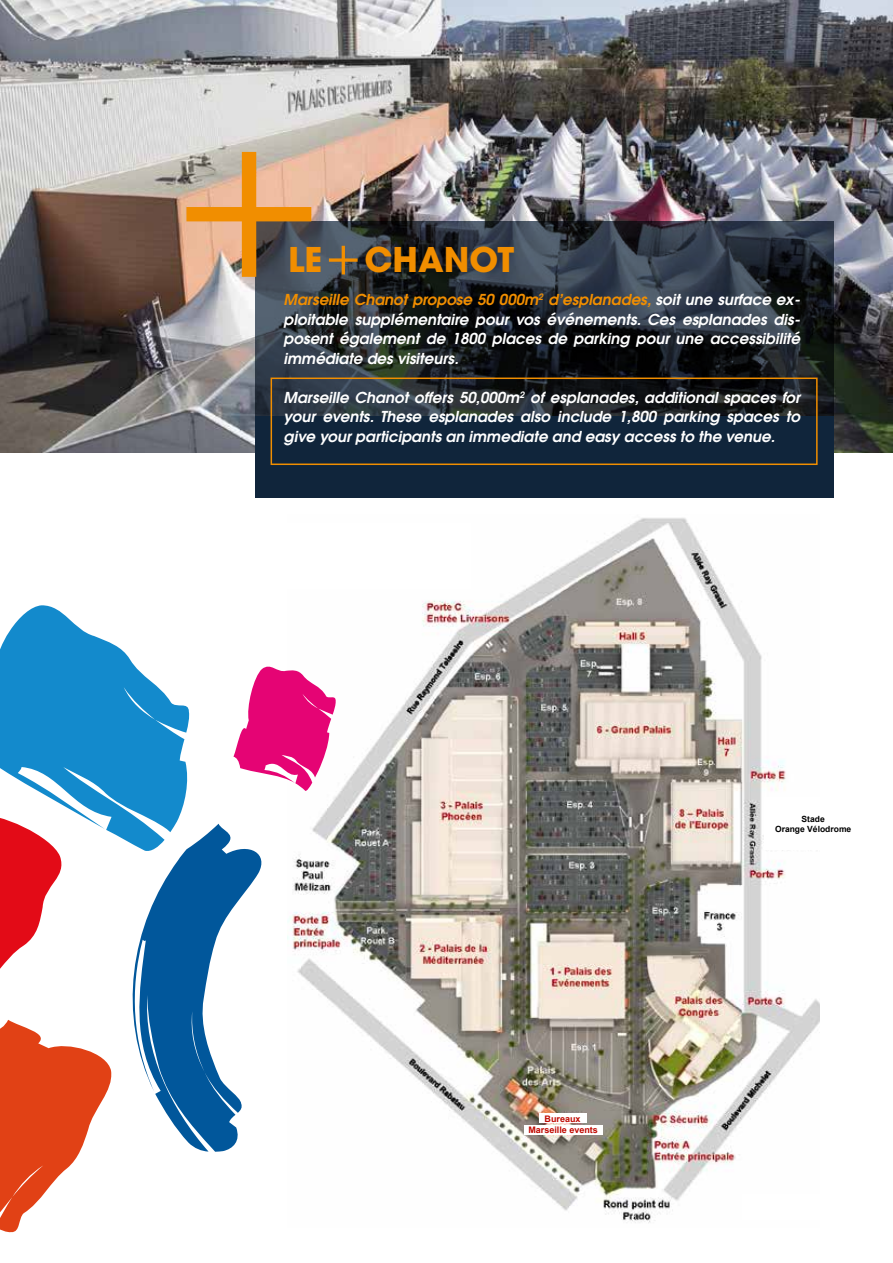
<style>
.page{position:relative;width:893px;height:1263px;background:#fff}
.page>*{position:absolute;margin:0;border:0;box-sizing:border-box;transform-origin:0 0}
.t1{font:700 33.9px "Avant Garde";color:#f18e00}
.t2{font:italic 600 15px/19.5px "Avant Garde";color:#fff;text-align:justify}
.t3{font:700 9px/11.6px "Arial";color:#c00902;text-align:center}
.t4{font:700 8.55px/10.2px "Arial";color:#000;text-align:center}
.s1{color:#f18e00}
</style>
<div class="page">
<img style="left:0;top:0;width:893px;height:453px">
<svg style="left:256px;top:221px;width:578px;height:195px;background:#242b33"></svg>
<svg style="left:329px;top:246px;width:29px;height:28px"></svg>
<svg style="left:186px;top:152px;width:125px;height:125px;background:#c2986e"></svg>
<div style="left:256px;top:416px;width:578px;height:81px;background:#10253b"></div>
<div style="left:271px;top:377px;width:547px;height:88px;border:2px solid #f18e00"></div>
<img style="left:288px;top:518px;width:531px;height:705px">
<div style="left:764px;top:797px;width:58px;height:53px;background:#fff"></div>
<div style="left:742px;top:1194px;width:82px;height:25px;background:#fff"></div>
<div style="left:287px;top:523px;width:184px;height:66px;background:#fff"></div>
<svg style="left:0;top:605px;width:190px;height:231px;fill:#138acc"></svg>
<svg style="left:0;top:772px;width:114px;height:460px"></svg>
<svg style="left:233px;top:662px;width:103px;height:129px"></svg>
<svg style="left:117px;top:824px;width:145px;height:328px"></svg>
<div style="left:539px;top:1113px;width:47px;height:10px;background:#fff"></div>
<div style="left:524px;top:1125px;width:79px;height:9px;background:#fff"></div>
<h1 class="t1" style="left:288px;top:237px;width:228px">LE CHANOT</h1>
<p class="t2" style="left:284px;top:290px;width:518px"><span class="s1">Marseille Chanot propose 50 000m</span><sup>2</sup> <span class="s1">d’esplanades,</span> soit une surface ex&shy;ploitable supplémentaire pour vos événements. Ces esplanades dis&shy;posent également de 1800 places de parking pour une accessibilité immédiate des visiteurs.</p>
<p class="t2" style="left:284px;top:387px;width:518px">Marseille Chanot offers 50,000m<sup>2</sup> of esplanades, additional spaces for your events. These esplanades also include 1,800 parking spaces to give your participants an immediate and easy access to the venue.</p>
<p class="t3" style="left:528px;top:1113px;width:71px">Bureaux<br>Marseille events</p>
<p class="t4" style="left:775px;top:814px;width:78px">Stade<br>Orange Vélodrome</p>
</div>
